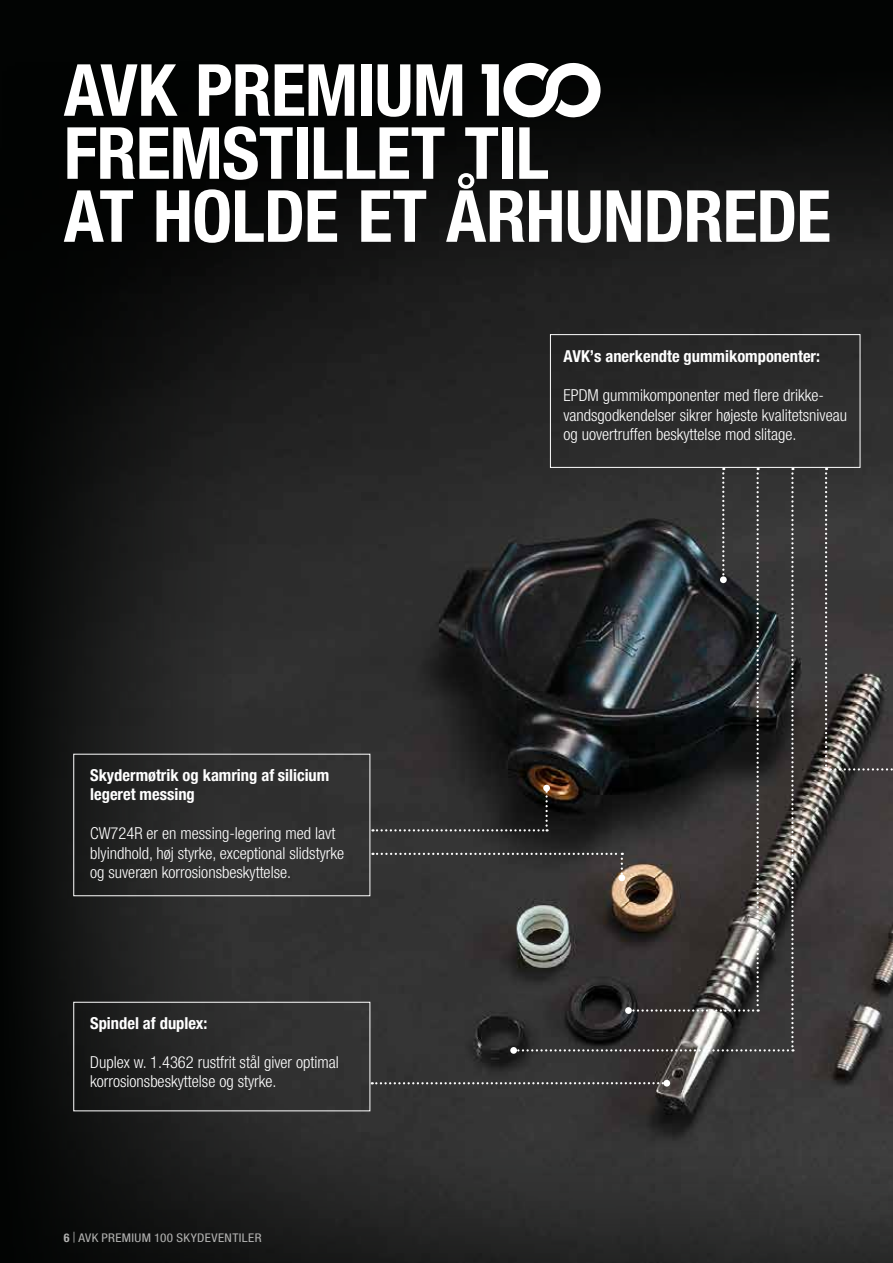
<style>
.page{position:relative;width:893px;height:1263px;background:#020403}
.page>*{position:absolute;margin:0;border:0;box-sizing:border-box;transform-origin:0 0}
.t1{font:700 condensed 72px/63px "Helvetica Neue LT Pro";letter-spacing:-.01em;color:#fff}
.t2{font:300 condensed 16.5px/19.5px "Helvetica Neue LT Pro";color:#fff}
.t3{font:700 condensed 16.5px/19.5px "Helvetica Neue LT Pro";color:#fff}
.t4{font:condensed 12px "Helvetica Neue LT Pro";letter-spacing:.03em;color:#b3b3b2;scale:1.1 1}
.t5{font:100 condensed 10.5px "Helvetica Neue LT Pro";letter-spacing:.02em;color:#fff;scale:1.1 1}
.s1{font-weight:700}
.s2{font-family:"Times New Roman";font-weight:700;font-stretch:normal}
</style>
<div class="page">
<img style="left:39px;top:62px;width:854px;height:1201px">
<div style="left:73px;top:754px;width:297px;height:142px;border:1px solid #fff"></div>
<div style="left:73px;top:1002px;width:297px;height:109px;border:1px solid #fff"></div>
<div style="left:550px;top:334px;width:310px;height:134px;border:1px solid #fff"></div>
<svg style="left:372px;top:1082px;width:291px;height:2px"></svg>
<div style="left:663px;top:1080px;width:7px;height:6px;background:#fff;border-radius:50%"></div>
<svg style="left:372px;top:468px;width:422px;height:583px;background:#333"></svg>
<div style="left:510px;top:1047px;width:7px;height:7px;background:#fff;border-radius:50%"></div>
<svg style="left:825px;top:468px;width:68px;height:302px;background:#434141"></svg>
<svg style="left:482px;top:63px;width:119px;height:57px"></svg>
<h1 class="t1" style="left:64px;top:58px;width:769px">AVK PREMIUM<br>FREMSTILLET TIL<br>AT HOLDE ET ÅRHUNDREDE</h1>
<p class="t3" style="left:90px;top:765px;width:241px">Skydermøtrik og kamring af silicium legeret messing</p>
<p class="t2" style="left:90px;top:824px;width:255px">CW724R er en messing-legering med lavt blyindhold, høj styrke, exceptional slidstyrke og suveræn korrosionsbeskyttelse.</p>
<p class="t3" style="left:90px;top:1013px;width:119px">Spindel af duplex:</p>
<p class="t2" style="left:90px;top:1052px;width:250px">Duplex w. 1.4362 rustfrit stål giver optimal korrosionsbeskyttelse og styrke.</p>
<p class="t5" style="left:64px;top:1231px;width:84px"><span class="s1">6</span> <span class="s2">|</span> AVK PREMIUM 100</p>
<p class="t4" style="left:64px;top:1230px;width:181px"><span class="s1">6</span> <span class="s2">|</span> AVK PREMIUM 100 SKYDEVENTILER</p>
<p class="t3" style="left:563px;top:346px;width:258px">AVK’s anerkendte gummikomponenter:</p>
<p class="t2" style="left:563px;top:386px;width:285px">EPDM gummikomponenter med flere drikke&shy;vandsgodkendelser sikrer højeste kvalitetsniveau og uovertruffen beskyttelse mod slitage.</p>
</div>
